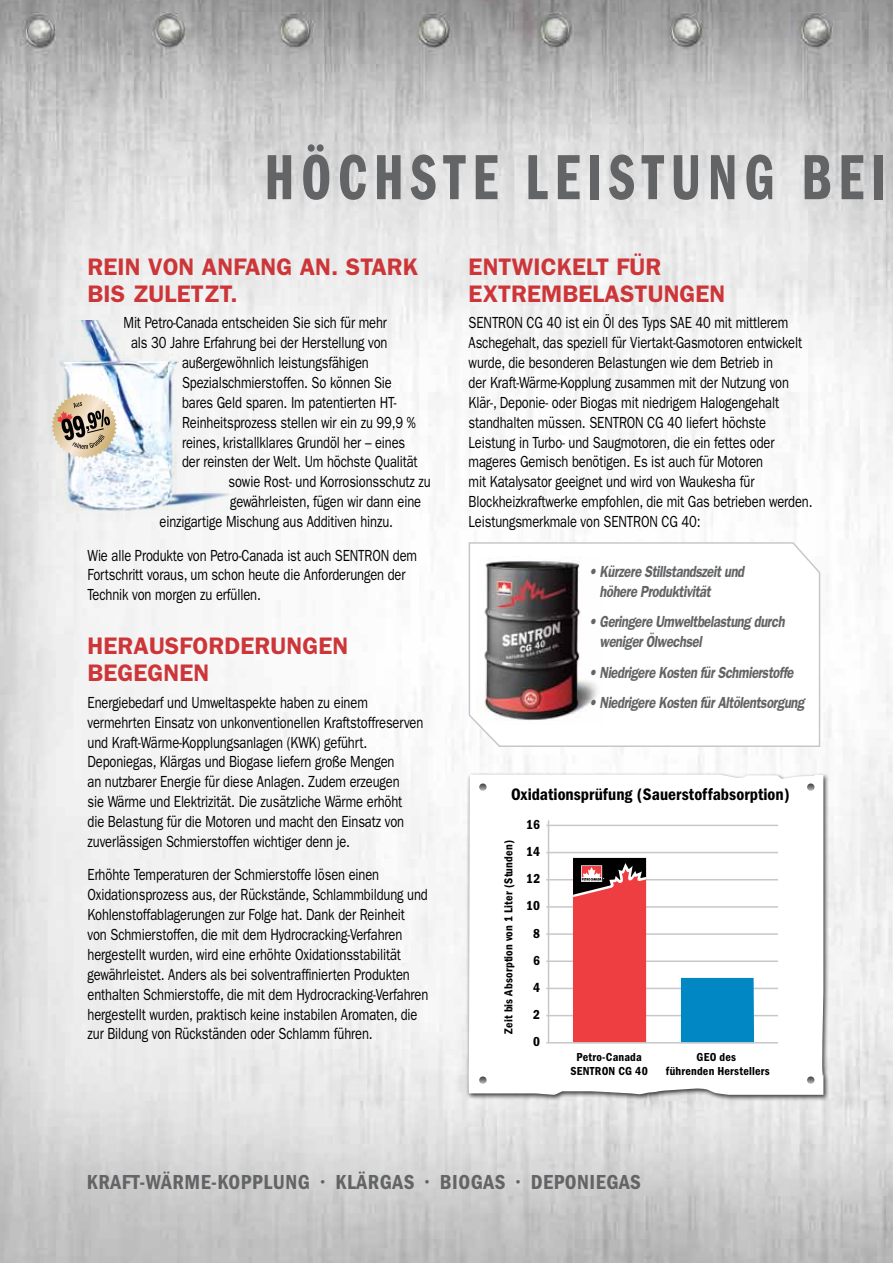
<style>
.page{position:relative;width:893px;height:1263px;background:#fff}
.page>*{position:absolute;margin:0;border:0;box-sizing:border-box;transform-origin:0 0}
.t1{font:66px "Franklin Gothic Demi Cmpr";letter-spacing:.11em;color:#636466;scale:.95 1}
.t2{font:600 24px/27px "Franklin Gothic";letter-spacing:.005em;color:#cd3639}
.t3{font:600 condensed 21px "Franklin Gothic";letter-spacing:.025em;color:#636466}
.t4{font:600 condensed 17.25px "Franklin Gothic";color:#000}
.t5{font:16.2px/20px "ITC Franklin Gothic Std";letter-spacing:-.01em;color:#000;scale:.8 1}
.t6{font:italic 600 16.2px/20px "Franklin Gothic";letter-spacing:-.03em;color:#636466;scale:.8 1}
.t7{font:600 condensed 13.5px "Franklin Gothic";letter-spacing:-.005em;color:#000}
.t8{font:600 condensed 12px/14.4px "Franklin Gothic";letter-spacing:.015em;color:#000;text-align:center}
.s1{font-family:"ITC Franklin Gothic Std";font-weight:400;font-stretch:normal}
</style>
<div class="page">
<img style="left:0;top:0;width:893px;height:1263px">
<div style="left:465px;top:772px;width:364px;height:329px;background:#000;opacity:.75"></div>
<svg style="left:469px;top:775px;width:354px;height:320px"></svg>
<svg style="left:468px;top:541px;width:354px;height:207px"></svg>
<img style="left:476px;top:556px;width:127px;height:168px">
<img style="left:56px;top:321px;width:182px;height:196px">
<img style="left:61px;top:321px;width:117px;height:189px">
<hr style="left:548px;top:820px;width:1px;height:222px;background:#c7c8ca">
<hr style="left:546px;top:1015px;width:232px;height:1px;background:#c7c8ca">
<hr style="left:546px;top:988px;width:232px;height:1px;background:#c7c8ca">
<hr style="left:546px;top:960px;width:232px;height:2px;background:#c7c8ca">
<hr style="left:546px;top:933px;width:232px;height:2px;background:#c7c8ca">
<hr style="left:546px;top:906px;width:232px;height:2px;background:#c7c8ca">
<hr style="left:546px;top:879px;width:232px;height:1px;background:#c7c8ca">
<hr style="left:546px;top:852px;width:232px;height:1px;background:#c7c8ca">
<hr style="left:546px;top:825px;width:232px;height:1px;background:#c7c8ca">
<div style="left:681px;top:978px;width:73px;height:64px;background:#0087c4"></div>
<div style="left:573px;top:858px;width:73px;height:185px;background:#ef3e42"></div>
<svg style="left:573px;top:858px;width:73px;height:39px"></svg>
<hr style="left:546px;top:1042px;width:232px;height:1px;background:#c7c8ca">
<svg style="left:51px;top:393px;width:66px;height:66px;background:#c4b6a1"></svg>
<svg style="left:479px;top:783px;width:8px;height:8px"></svg>
<svg style="left:479px;top:1076px;width:8px;height:8px"></svg>
<svg style="left:807px;top:783px;width:7px;height:8px"></svg>
<svg style="left:807px;top:1076px;width:7px;height:8px"></svg>
<h1 class="t1" style="left:264px;top:141px;width:656px">HÖCHSTE LEISTUNG BEI</h1>
<h2 class="t2" style="left:88px;top:253px;width:332px">REIN VON ANFANG AN. STARK<br>BIS ZULETZT.</h2>
<p class="t5" style="left:124px;top:313px;width:331px">Mit Petro-Canada entscheiden Sie sich für mehr</p>
<p class="t5" style="left:131px;top:333px;width:322px">als 30 Jahre Erfahrung bei der Herstellung von</p>
<p class="t5" style="left:182px;top:353px;width:235px">außergewöhnlich leistungsfähigen</p>
<p class="t5" style="left:182px;top:373px;width:264px">Spezialschmierstoffen. So können Sie</p>
<p class="t5" style="left:182px;top:392px;width:270px">bares Geld sparen. Im patentierten HT-</p>
<p class="t5" style="left:182px;top:412px;width:294px">Reinheitsprozess stellen wir ein zu 99,9 %</p>
<p class="t5" style="left:182px;top:432px;width:280px">reines, kristallklares Grundöl her – eines</p>
<p class="t5" style="left:182px;top:452px;width:296px">der reinsten der Welt. Um höchste Qualität</p>
<p class="t5" style="left:229px;top:472px;width:254px">sowie Rost- und Korrosionsschutz zu</p>
<p class="t5" style="left:230px;top:492px;width:240px">gewährleisten, fügen wir dann eine</p>
<p class="t5" style="left:160px;top:512px;width:293px">einzigartige Mischung aus Additiven hinzu.</p>
<p class="t5" style="left:88px;top:545px;width:413px">Wie alle Produkte von Petro-Canada ist auch SENTRON dem<br>Fortschritt voraus, um schon heute die Anforderungen der<br>Technik von morgen zu erfüllen.</p>
<h2 class="t2" style="left:88px;top:632px;width:262px">HERAUSFORDERUNGEN<br>BEGEGNEN</h2>
<p class="t5" style="left:88px;top:692px;width:421px">Energiebedarf und Umweltaspekte haben zu einem vermehrten Einsatz von unkonventionellen Kraftstoffreserven und Kraft-Wärme-Kopplungsanlagen (KWK) geführt.<br>Deponiegas, Klärgas und Biogase liefern große Mengen<br>an nutzbarer Energie für diese Anlagen. Zudem erzeugen<br>sie Wärme und Elektrizität. Die zusätzliche Wärme erhöht<br>die Belastung für die Motoren und macht den Einsatz von zuverlässigen Schmierstoffen wichtiger denn je.</p>
<p class="t5" style="left:88px;top:865px;width:427px">Erhöhte Temperaturen der Schmierstoffe lösen einen Oxidationsprozess aus, der Rückstände, Schlammbildung und Kohlenstoffablagerungen zur Folge hat. Dank der Reinheit von Schmierstoffen, die mit dem Hydrocracking-Verfahren hergestellt wurden, wird eine erhöhte Oxidationsstabilität gewährleistet. Anders als bei solventraffinierten Produkten enthalten Schmierstoffe, die mit dem Hydrocracking-Verfahren hergestellt wurden, praktisch keine instabilen Aromaten, die zur Bildung von Rückständen oder Schlamm führen.</p>
<h2 class="t2" style="left:469px;top:253px;width:258px">ENTWICKELT FÜR<br>EXTREMBELASTUNGEN</h2>
<p class="t5" style="left:469px;top:313px;width:431px">SENTRON CG 40 ist ein Öl des Typs SAE 40 mit mittlerem Aschegehalt, das speziell für Viertakt-Gasmotoren entwickelt wurde, die besonderen Belastungen wie dem Betrieb in<br>der Kraft-Wärme-Kopplung zusammen mit der Nutzung von Klär-, Deponie- oder Biogas mit niedrigem Halogengehalt standhalten müssen. SENTRON CG 40 liefert höchste Leistung in Turbo- und Saugmotoren, die ein fettes oder mageres Gemisch benötigen. Es ist auch für Motoren<br>mit Katalysator geeignet und wird von Waukesha für Blockheizkraftwerke empfohlen, die mit Gas betrieben werden.<br>Leistungsmerkmale von SENTRON CG 40:</p>
<p class="t6" style="left:600px;top:561px;width:182px;text-indent:-11px">• Kürzere Stillstandszeit und höhere Produktivität</p>
<p class="t6" style="left:600px;top:612px;width:233px;text-indent:-11px">• Geringere Umweltbelastung durch weniger Ölwechsel</p>
<p class="t6" style="left:589px;top:662px;width:258px">• Niedrigere Kosten für Schmierstoffe</p>
<p class="t6" style="left:589px;top:693px;width:271px">• Niedrigere Kosten für Altölentsorgung</p>
<p class="t4" style="left:511px;top:785px;width:280px">Oxidationsprüfung (Sauerstoffabsorption)</p>
<p class="t8" style="left:501px;top:1034px;width:195px;rotate:-90deg">Zeit bis Absorption von 1 Liter (Stunden)</p>
<p class="t7" style="left:526px;top:817px;width:15px">16</p>
<p class="t7" style="left:526px;top:844px;width:15px">14</p>
<p class="t7" style="left:526px;top:871px;width:15px">12</p>
<p class="t7" style="left:526px;top:898px;width:15px">10</p>
<p class="t7" style="left:533px;top:925px;width:8px">8</p>
<p class="t7" style="left:533px;top:953px;width:8px">6</p>
<p class="t7" style="left:533px;top:980px;width:8px">4</p>
<p class="t7" style="left:533px;top:1007px;width:8px">2</p>
<p class="t7" style="left:533px;top:1034px;width:8px">0</p>
<p class="t8" style="left:570px;top:1049px;width:79px">Petro-Canada<br>SENTRON CG 40</p>
<p class="t8" style="left:666px;top:1049px;width:105px">GEO des<br>führenden Herstellers</p>
<p class="t3" style="left:87px;top:1170px;width:553px">Kraft-Wärme-Kopplung <span class="s1">•</span> KLÄRGAS <span class="s1">•</span> Biogas <span class="s1">•</span> Deponiegas</p>
</div>
